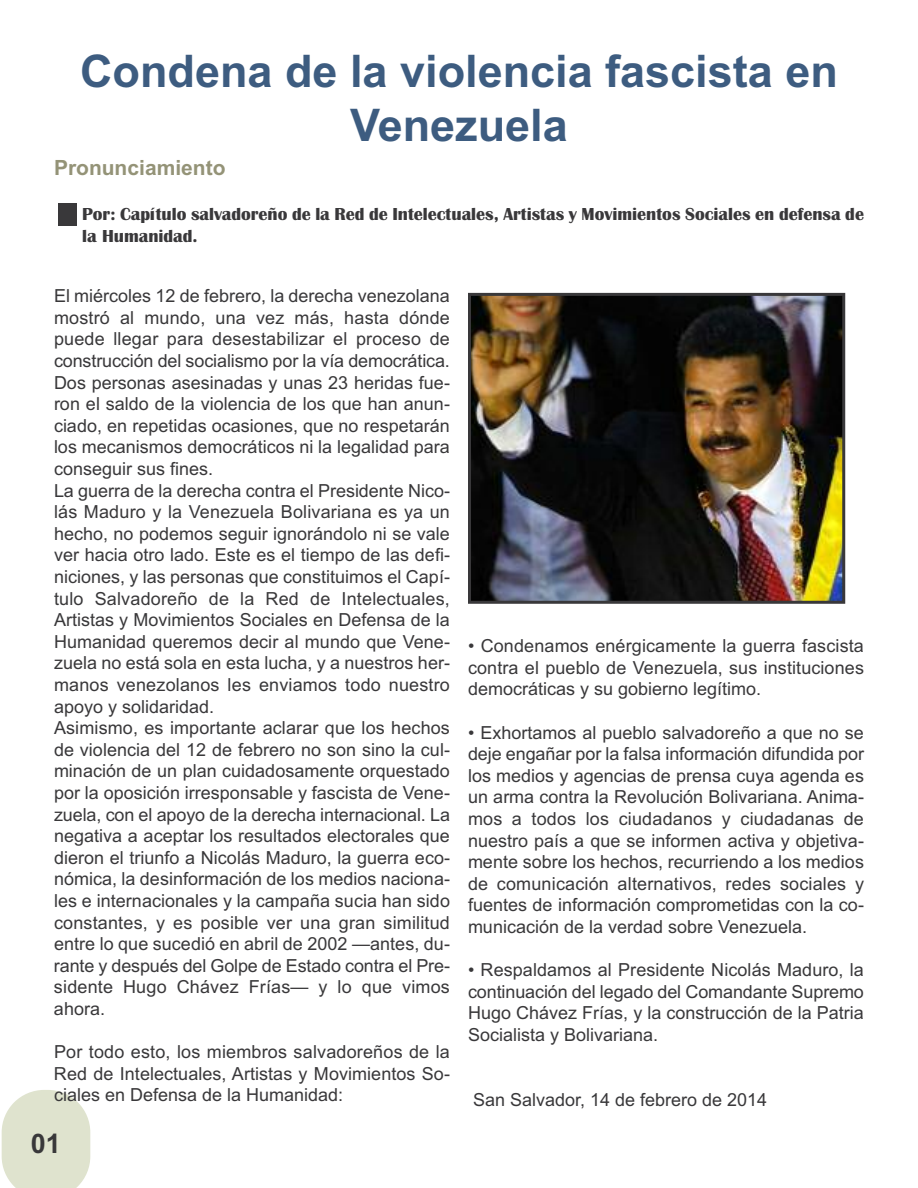
<style>
.page{position:relative;width:918px;height:1188px;background:#fff}
.page>*{position:absolute;margin:0;border:0;box-sizing:border-box;transform-origin:0 0}
.t1{font:700 45px/54px "Arial";color:#3d5c80;text-align:center}
.t2{font:700 27px "Arial";color:#39383a}
.t3{font:700 21px "Arial";color:#949377}
.t4{font:18px/21.6px "Arial";color:#39383a;text-align:justify}
.t5{font:700 18px/21.6px "Britannic";color:#39383a}
</style>
<div class="page">
<svg style="left:2px;top:1090px;width:88px;height:98px;background:#e2e6d3"></svg>
<img style="left:472px;top:297px;width:369px;height:303px">
<div style="left:468px;top:293px;width:377px;height:311px;border:3px solid #39383a"></div>
<div style="left:58px;top:203px;width:19px;height:23px;background:#39383a"></div>
<h1 class="t1" style="left:80px;top:44px;width:759px">Condena de la violencia fascista en<br>Venezuela</h1>
<p class="t3" style="left:54px;top:155px;width:173px">Pronunciamiento</p>
<p class="t5" style="left:82px;top:203px;width:783px">Por: Capítulo salvadoreño de la Red de Intelectuales, Artistas y Movimientos Sociales en defensa de la Humanidad.</p>
<p class="t4" style="left:54px;top:285px;width:398px;text-align:left">El miércoles 12 de febrero, la derecha venezolana mostró al mundo, una vez más, hasta dónde puede llegar para desestabilizar el proceso de construcción del socialismo por la vía democrática.<br>Dos personas asesinadas y unas 23 heridas fue&shy;ron el saldo de la violencia de los que han anun&shy;ciado, en repetidas ocasiones, que no respetarán los mecanismos democráticos ni la legalidad para conseguir sus fines.<br>La guerra de la derecha contra el Presidente Nico&shy;lás Maduro y la Venezuela Bolivariana es ya un hecho, no podemos seguir ignorándolo ni se vale ver hacia otro lado. Este es el tiempo de las defi&shy;niciones, y las personas que constituimos el Capí&shy;tulo Salvadoreño de la Red de Intelectuales, Artistas y Movimientos Sociales en Defensa de la Humanidad queremos decir al mundo que Vene&shy;zuela no está sola en esta lucha, y a nuestros her&shy;manos venezolanos les enviamos todo nuestro apoyo y solidaridad.<br>Asimismo, es importante aclarar que los hechos de violencia del 12 de febrero no son sino la cul&shy;minación de un plan cuidadosamente orquestado por la oposición irresponsable y fascista de Vene&shy;zuela, con el apoyo de la derecha internacional. La negativa a aceptar los resultados electorales que dieron el triunfo a Nicolás Maduro, la guerra eco&shy;nómica, la desinformación de los medios naciona&shy;les e internacionales y la campaña sucia han sido constantes, y es posible ver una gran similitud entre lo que sucedió en abril de 2002 —antes, du&shy;rante y después del Golpe de Estado contra el Pre&shy;sidente Hugo Chávez Frías— y lo que vimos ahora.</p>
<p class="t4" style="left:54px;top:1041px;width:398px">Por todo esto, los miembros salvadoreños de la Red de Intelectuales, Artistas y Movimientos So&shy;ciales en Defensa de la Humanidad:</p>
<h2 class="t2" style="left:31px;top:1128px;width:32px">01</h2>
<p class="t4" style="left:468px;top:635px;width:398px">• Condenamos enérgicamente la guerra fascista contra el pueblo de Venezuela, sus instituciones democráticas y su gobierno legítimo.</p>
<p class="t4" style="left:468px;top:722px;width:398px">• Exhortamos al pueblo salvadoreño a que no se deje engañar por la falsa información difundida por los medios y agencias de prensa cuya agenda es un arma contra la Revolución Bolivariana. Anima&shy;mos a todos los ciudadanos y ciudadanas de nuestro país a que se informen activa y objetiva&shy;mente sobre los hechos, recurriendo a los medios de comunicación alternativos, redes sociales y fuentes de información comprometidas con la co&shy;municación de la verdad sobre Venezuela.</p>
<p class="t4" style="left:468px;top:959px;width:398px">• Respaldamos al Presidente Nicolás Maduro, la continuación del legado del Comandante Supremo Hugo Chávez Frías, y la construcción de la Patria Socialista y Bolivariana.</p>
<p class="t4" style="left:473px;top:1089px;width:296px">San Salvador, 14 de febrero de 2014</p>
</div>
